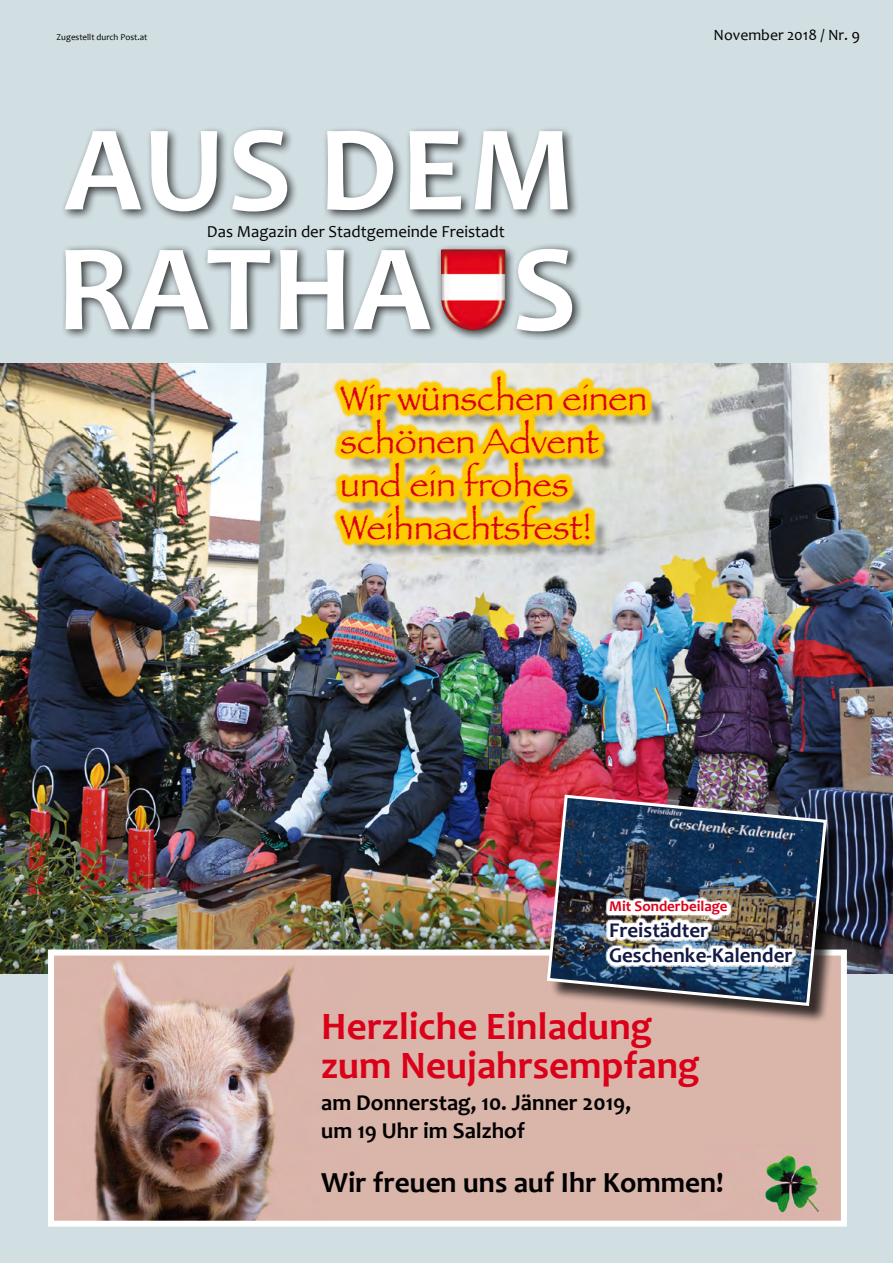
<style>
.page{position:relative;width:893px;height:1263px;background:#d1dee2}
.page>*{position:absolute;margin:0;border:0;box-sizing:border-box;transform-origin:0 0}
.t1{font:700 124.35px "Candara";color:#fff}
.t2{font:700 123px "Candara";letter-spacing:.025em;color:#fff}
.t3{font:700 39px/39px "Candara";color:#da001a}
.t4{font:35.85px/43px "Papyrus";color:#da001a}
.t5{font:700 29.25px "Candara";color:#000}
.t6{font:700 22.8px/27.3px "Candara";color:#000}
.t7{font:700 21px/25.2px "Candara";color:#141945}
.t8{font:16.8px "Candara";color:#000}
.t9{font:15.75px "Candara";color:#000}
.t10{font:700 15px "Candara";color:#da001a}
.t11{font:9px "Candara";color:#000}
</style>
<div class="page">
<div style="left:60px;top:124px;width:519px;height:98px;background:#000;opacity:.75"></div>
<div style="left:61px;top:243px;width:523px;height:99px;background:#000;opacity:.75"></div>
<img style="left:0;top:364px;width:893px;height:609px">
<svg style="left:346px;top:381px;width:318px;height:177px"></svg>
<svg style="left:333px;top:368px;width:320px;height:179px"></svg>
<img style="left:55px;top:956px;width:785px;height:264px">
<div style="left:48px;top:949px;width:799px;height:278px;border:6px solid #fff"></div>
<div style="left:549px;top:797px;width:297px;height:227px;background:#000;opacity:.75"></div>
<img style="left:545px;top:793px;width:283px;height:215px">
<img style="left:605px;top:897px;width:192px;height:69px">
<p class="t11" style="left:57px;top:31px;width:92px">Zugestellt durch Post.at</p>
<h2 class="t2" style="left:64px;top:95px;width:512px">AUS DEM</h2>
<p class="t8" style="left:207px;top:222px;width:299px">Das Magazin der Stadtgemeinde Freistadt</p>
<h1 class="t1" style="left:57px;top:214px;width:522px">RATHA S</h1>
<p class="t4" style="left:340px;top:376px;width:309px">Wir wünschen einen schönen Advent und ein frohes<br>Weihnachtsfest!</p>
<p class="t9" style="left:713px;top:26px;width:148px">November 2018 / Nr. 9</p>
<p class="t10" style="left:609px;top:897px;width:120px">Mit Sonderbeilage</p>
<p class="t7" style="left:609px;top:917px;width:185px">Freistädter<br>Geschenke-Kalender</p>
<p class="t3" style="left:321px;top:1006px;width:380px">Herzliche Einladung zum Neujahrsempfang</p>
<p class="t6" style="left:321px;top:1089px;width:311px">am Donnerstag, 10. Jänner 2019, um 19 Uhr im Salzhof</p>
<p class="t5" style="left:321px;top:1165px;width:404px">Wir freuen uns auf Ihr Kommen!</p>
</div>
